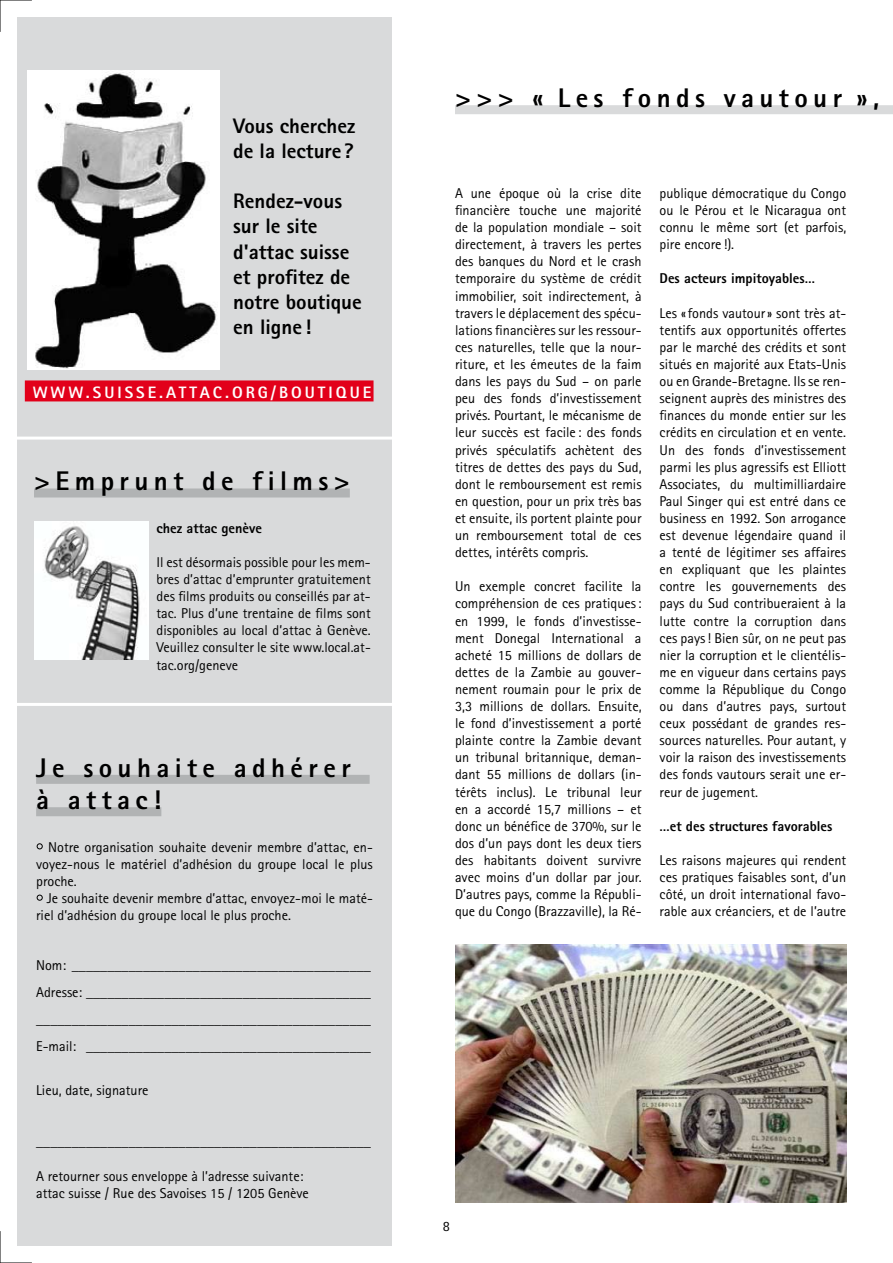
<style>
.page{position:relative;width:893px;height:1263px;background:#fff}
.page>*{position:absolute;margin:0;border:0;box-sizing:border-box;transform-origin:0 0}
.t1{font:800 27px/32.4px "Rotis Sans Serif";letter-spacing:.2em;color:#000}
.t2{font:800 21px/25.2px "Rotis Sans Serif";color:#000}
.t3{font:800 16.5px "Rotis Sans Serif";color:#fff}
.t4{font:14.25px/17.1px "Rotis Sans Serif";color:#000;text-align:justify}
.t5{font:800 14.25px "Rotis Sans Serif";color:#000}
</style>
<div class="page">
<div style="left:17px;top:17px;width:374px;height:1229px;background:#d9dadb"></div>
<div style="left:36px;top:775px;width:334px;height:9px;background:#b1b3b4"></div>
<div style="left:36px;top:807px;width:125px;height:9px;background:#b1b3b4"></div>
<svg style="left:37px;top:843px;width:6px;height:6px"></svg>
<svg style="left:37px;top:895px;width:6px;height:5px"></svg>
<div style="left:455px;top:105px;width:438px;height:9px;background:#d9dadb"></div>
<img style="left:455px;top:945px;width:391px;height:257px">
<img style="left:28px;top:71px;width:191px;height:298px">
<div style="left:25px;top:380px;width:349px;height:21px;background:#e2001a"></div>
<hr style="left:0;top:437px;width:401px;height:3px;background:#fff">
<hr style="left:0;top:703px;width:401px;height:3px;background:#fff">
<div style="left:34px;top:488px;width:316px;height:9px;background:#b1b3b4"></div>
<img style="left:34px;top:522px;width:114px;height:137px">
<h2 class="t2" style="left:233px;top:113px;width:124px">Vous cherchez de la lecture ?</h2>
<h2 class="t2" style="left:233px;top:188px;width:130px">Rendez-vous sur le site d'attac suisse et profitez de notre boutique en ligne !</h2>
<p class="t3" style="left:33px;top:382px;width:72px">www.suisse</p>
<p class="t3" style="left:159px;top:382px;width:20px">.attac</p>
<p class="t3" style="left:225px;top:382px;width:20px">.org</p>
<p class="t3" style="left:271px;top:382px;width:21px">/boutique</p>
<h1 class="t1" style="left:34px;top:465px;width:317px">&gt;Emprunt de films&gt;</h1>
<p class="t5" style="left:157px;top:519px;width:107px">chez attac genève</p>
<p class="t4" style="left:157px;top:553px;width:216px">Il est désormais possible pour les mem&shy;bres d’attac d’emprunter gratuitement des films produits ou conseillés par at&shy;tac. Plus d’une trentaine de films sont disponibles au local d’attac à Genève.<br>Veuillez consulter le site www.local.at&shy;tac.org/geneve</p>
<h1 class="t1" style="left:36px;top:751px;width:316px">Je souhaite adhérer à attac!</h1>
<p class="t4" style="left:36px;top:838px;width:338px;text-indent:12px">Notre organisation souhaite devenir membre d’attac, en&shy;voyez-nous le matériel d’adhésion du groupe local le plus proche.</p>
<p class="t4" style="left:36px;top:889px;width:338px;text-indent:11px">Je souhaite devenir membre d’attac, envoyez-moi le maté&shy;riel d’adhésion du groupe local le plus proche.</p>
<p class="t4" style="left:36px;top:951px;width:336px;line-height:27px">Nom: __________________________________________ Adresse: ________________________________________ _______________________________________________ E-mail: ________________________________________</p>
<p class="t4" style="left:36px;top:1082px;width:114px">Lieu, date, signature</p>
<p class="t4" style="left:36px;top:1133px;width:336px">_______________________________________________</p>
<p class="t4" style="left:36px;top:1167px;width:274px">A retourner sous enveloppe à l’adresse suivante: attac suisse / Rue des Savoises 15 / 1205 Genève</p>
<h1 class="t1" style="left:455px;top:81px;width:426px">&gt;&gt;&gt; « Les fonds vautour »,</h1>
<p class="t4" style="left:455px;top:184px;width:188px">A une époque où la crise dite financière touche une majorité de la population mondiale – soit directement, à travers les pertes des banques du Nord et le crash temporaire du système de crédit immobilier, soit indirectement, à travers le déplacement des spécu&shy;lations financières sur les ressour&shy;ces naturelles, telle que la nour&shy;riture, et les émeutes de la faim dans les pays du Sud – on parle peu des fonds d’investissement privés. Pourtant, le mécanisme de leur succès est facile : des fonds privés spéculatifs achètent des titres de dettes des pays du Sud, dont le remboursement est remis en question, pour un prix très bas et ensuite, ils portent plainte pour un remboursement total de ces dettes, intérêts compris.</p>
<p class="t4" style="left:455px;top:578px;width:188px">Un exemple concret facilite la compréhension de ces pratiques: en 1999, le fonds d’investisse&shy;ment Donegal International a acheté 15 millions de dollars de dettes de la Zambie au gouver&shy;nement roumain pour le prix de 3,3 millions de dollars. Ensuite, le fond d’investissement a porté plainte contre la Zambie devant un tribunal britannique, deman&shy;dant 55 millions de dollars (in&shy;térêts inclus). Le tribunal leur en a accordé 15,7 millions – et donc un bénéfice de 370%, sur le dos d’un pays dont les deux tiers des habitants doivent survivre avec moins d’un dollar par jour.<br>D’autres pays, comme la Républi&shy;que du Congo (Brazzaville), la Ré-</p>
<p class="t4" style="left:660px;top:184px;width:188px">publique démocratique du Congo ou le Pérou et le Nicaragua ont connu le même sort (et parfois, pire encore !).</p>
<p class="t5" style="left:660px;top:270px;width:157px">Des acteurs impitoyables…</p>
<p class="t4" style="left:660px;top:304px;width:188px">Les «fonds vautour» sont très at&shy;tentifs aux opportunités offertes par le marché des crédits et sont situés en majorité aux Etats-Unis ou en Grande-Bretagne. Ils se ren&shy;seignent auprès des ministres des finances du monde entier sur les crédits en circulation et en vente.<br>Un des fonds d’investissement parmi les plus agressifs est Elliott Associates, du multimilliardaire Paul Singer qui est entré dans ce business en 1992. Son arrogance est devenue légendaire quand il a tenté de légitimer ses affaires en expliquant que les plaintes contre les gouvernements des pays du Sud contribueraient à la lutte contre la corruption dans ces pays! Bien sûr, on ne peut pas nier la corruption et le clientélis&shy;me en vigueur dans certains pays comme la République du Congo ou dans d’autres pays, surtout ceux possédant de grandes res&shy;sources naturelles. Pour autant, y voir la raison des investissements des fonds vautours serait une er&shy;reur de jugement.</p>
<p class="t5" style="left:660px;top:817px;width:174px">…et des structures favorables</p>
<p class="t4" style="left:660px;top:851px;width:188px">Les raisons majeures qui rendent ces pratiques faisables sont, d’un côté, un droit international favo&shy;rable aux créanciers, et de l’autre</p>
<p class="t4" style="left:443px;top:1218px;width:9px">8</p>
</div>
